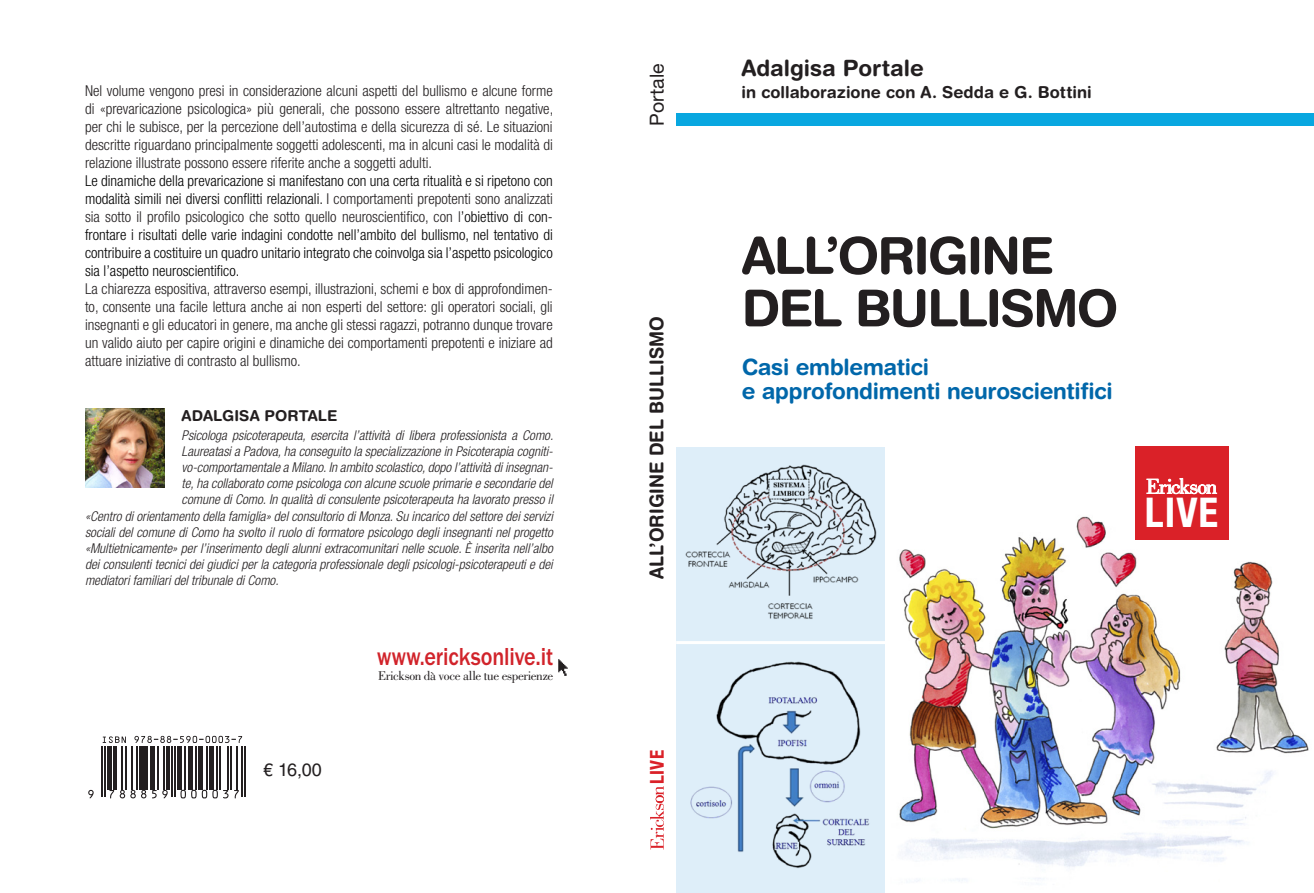
<style>
.page{position:relative;width:1314px;height:893px;background:#fff}
.page>*{position:absolute;margin:0;border:0;box-sizing:border-box;transform-origin:0 0}
.t1{font:700 51px/52.5px "Helvetica Rounded LT Std";letter-spacing:-.04em;color:#231f20}
.t2{font:700 condensed 40.8px "Helvetica Neue";color:#fff}
.PREZZO{font:500 25.5px "ITC Franklin Gothic Std";letter-spacing:-.005em;color:#d1232a;scale:.8 1}
.t3{font:700 22.5px/24px "Helvetica Rounded LT Std";letter-spacing:-.01em;color:#0067aa}
.AUTORE{font:700 22.5px "Helvetica Rounded LT Std";color:#231f20}
.AUTORE-2{font:19.5px "Helvetica Neue LT Std";color:#231f20}
.TITOLO{font:700 19.05px "Helvetica Rounded LT Std";color:#231f20;scale:.94 1}
.t4{font:700 condensed 19.05px "Helvetica Neue";color:#da2128}
.PREZZO-2{font:18px "Helvetica LT Std";color:#231f20}
.AUTORE-3{font:700 16.5px "Helvetica Rounded LT Std";letter-spacing:.005em;color:#231f20}
.t5{font:300 condensed 15px/18px "Helvetica Neue LT Std";color:#231f20;text-align:justify}
.t6{font:300 condensed 15px/18px "Helvetica Neue LT Std";color:#000;text-align:justify}
.AUTORE-4{font:700 15px "Helvetica Rounded LT Std";letter-spacing:.01em;color:#231f20}
.O_ia_eaeiYiio_2{font:italic 300 condensed 13.5px "Helvetica Neue LT Std";color:#231f20}
.PREZZO-3{font:13.2px "Bodoni Std";letter-spacing:-.025em;color:#231f20}
.s1{color:#231f20}
</style>
<div class="page">
<svg style="left:103px;top:736px;width:23px;height:7px"></svg>
<svg style="left:134px;top:736px;width:108px;height:7px"></svg>
<svg style="left:88px;top:790px;width:6px;height:8px"></svg>
<hr style="left:101px;top:746px;width:2px;height:51px;background:#231f20">
<hr style="left:104px;top:746px;width:2px;height:51px;background:#231f20">
<svg style="left:109px;top:790px;width:5px;height:8px"></svg>
<div style="left:107px;top:746px;width:5px;height:43px;background:#231f20"></div>
<hr style="left:113px;top:746px;width:3px;height:43px;background:#231f20">
<hr style="left:121px;top:746px;width:1px;height:43px;background:#231f20">
<hr style="left:126px;top:746px;width:1px;height:43px;background:#231f20">
<hr style="left:132px;top:746px;width:1px;height:43px;background:#231f20">
<hr style="left:136px;top:746px;width:2px;height:43px;background:#231f20">
<svg style="left:120px;top:790px;width:26px;height:8px"></svg>
<hr style="left:139px;top:746px;width:3px;height:43px;background:#231f20">
<hr style="left:144px;top:746px;width:4px;height:43px;background:#231f20">
<hr style="left:150px;top:746px;width:4px;height:43px;background:#231f20">
<hr style="left:157px;top:746px;width:2px;height:43px;background:#231f20">
<svg style="left:152px;top:790px;width:16px;height:8px"></svg>
<hr style="left:163px;top:746px;width:2px;height:43px;background:#231f20">
<hr style="left:166px;top:746px;width:4px;height:43px;background:#231f20">
<hr style="left:171px;top:746px;width:2px;height:51px;background:#231f20">
<hr style="left:174px;top:746px;width:2px;height:51px;background:#231f20">
<div style="left:177px;top:746px;width:5px;height:43px;background:#231f20"></div>
<hr style="left:185px;top:746px;width:1px;height:43px;background:#231f20">
<hr style="left:188px;top:746px;width:4px;height:43px;background:#231f20">
<hr style="left:195px;top:746px;width:2px;height:43px;background:#231f20">
<div style="left:198px;top:746px;width:5px;height:43px;background:#231f20"></div>
<hr style="left:206px;top:746px;width:2px;height:43px;background:#231f20">
<div style="left:209px;top:746px;width:5px;height:43px;background:#231f20"></div>
<hr style="left:217px;top:746px;width:1px;height:43px;background:#231f20">
<hr style="left:220px;top:746px;width:1px;height:43px;background:#231f20">
<hr style="left:227px;top:746px;width:2px;height:43px;background:#231f20">
<svg style="left:180px;top:790px;width:59px;height:8px"></svg>
<hr style="left:230px;top:746px;width:2px;height:43px;background:#231f20">
<hr style="left:236px;top:746px;width:2px;height:43px;background:#231f20">
<hr style="left:241px;top:746px;width:1px;height:51px;background:#231f20">
<hr style="left:244px;top:746px;width:2px;height:51px;background:#231f20">
<img style="left:85px;top:408px;width:80px;height:80px">
<div style="left:1135px;top:446px;width:94px;height:94px;background:#da2128"></div>
<svg style="left:1147px;top:478px;width:70px;height:16px"></svg>
<svg style="left:650px;top:786px;width:14px;height:64px"></svg>
<svg style="left:558px;top:659px;width:10px;height:17px"></svg>
<div style="left:676px;top:113px;width:638px;height:12px;background:#08a7e0"></div>
<div style="left:677px;top:447px;width:208px;height:446px;background:#deeef9"></div>
<img style="left:690px;top:661px;width:180px;height:207px">
<img style="left:899px;top:516px;width:410px;height:366px">
<hr style="left:676px;top:641px;width:211px;height:3px;background:#fff">
<img style="left:685px;top:465px;width:192px;height:154px">
<p class="t5" style="left:85px;top:81px;width:470px">Nel volume vengono presi in considerazione alcuni aspetti del bullismo e alcune forme di «prevaricazione psicologica» più generali, che possono essere altrettanto negative, per chi le subisce, per la percezione dell’autostima e della sicurezza di sé. Le situazioni descritte riguardano principalmente soggetti adolescenti, ma in alcuni casi le modalità di relazione illustrate possono essere riferite anche a soggetti adulti.</p>
<p class="t6" style="left:85px;top:171px;width:469px">Le dinamiche della prevaricazione si manifestano con una certa ritualità e si ripetono con modalità simili nei diversi conflitti relazionali. <span class="s1">I comportamenti prepotenti sono analizzati sia sotto il profilo psicologico che sotto quello neuroscientifico, con l</span>’obiettivo di con&shy;frontare i risultati delle varie indagini condotte nell’ambito del bullismo, nel tentativo di contribuire a costituire un quadro unitario integrato che coinvolga sia l’aspetto psicologico sia l’aspetto neuroscientifico.</p>
<p class="t5" style="left:85px;top:279px;width:469px">La chiarezza espositiva, attraverso esempi, illustrazioni, schemi e box di approfondimen&shy;to, consente una facile lettura anche ai non esperti del settore: gli operatori sociali, gli insegnanti e gli educatori in genere, ma anche gli stessi ragazzi, potranno dunque trovare un valido aiuto per capire origini e dinamiche dei comportamenti prepotenti e iniziare ad attuare iniziative di contrasto al bullismo.</p>
<p class="AUTORE-4" style="left:182px;top:407px;width:157px">ADALGISA PORTALE</p>
<p class="O_ia_eaeiYiio_2" style="left:182px;top:427px;width:373px">Psicologa psicoterapeuta, esercita l’attività di libera professionista a Como.</p>
<p class="O_ia_eaeiYiio_2" style="left:182px;top:443px;width:373px">Laureatasi a Padova, ha conseguito la specializzazione in Psicoterapia cogniti-</p>
<p class="O_ia_eaeiYiio_2" style="left:182px;top:460px;width:373px">vo-comportamentale a Milano. In ambito scolastico, dopo l’attività di insegnan-</p>
<p class="O_ia_eaeiYiio_2" style="left:182px;top:476px;width:373px">te, ha collaborato come psicologa con alcune scuole primarie e secondarie del</p>
<p class="O_ia_eaeiYiio_2" style="left:182px;top:492px;width:373px">comune di Como. In qualità di consulente psicoterapeuta ha lavorato presso il</p>
<p class="O_ia_eaeiYiio_2" style="left:85px;top:508px;width:469px">«Centro di orientamento della famiglia» del consultorio di Monza. Su incarico del settore dei servizi</p>
<p class="O_ia_eaeiYiio_2" style="left:85px;top:524px;width:469px">sociali del comune di Como ha svolto il ruolo di formatore psicologo degli insegnanti nel progetto</p>
<p class="O_ia_eaeiYiio_2" style="left:85px;top:541px;width:469px">«Multietnicamente» per l’inserimento degli alunni extracomunitari nelle scuole. È inserita nell’albo</p>
<p class="O_ia_eaeiYiio_2" style="left:85px;top:557px;width:469px">dei consulenti tecnici dei giudici per la categoria professionale degli psicologi-psicoterapeuti e dei</p>
<p class="O_ia_eaeiYiio_2" style="left:85px;top:573px;width:195px">mediatori familiari del tribunale di Como.</p>
<p class="PREZZO-2" style="left:263px;top:759px;width:60px">€ 16,00</p>
<p class="PREZZO" style="left:377px;top:642px;width:222px">www.ericksonlive.it</p>
<p class="PREZZO-3" style="left:378px;top:668px;width:177px">Erickson dà voce alle tue esperienze</p>
<p class="AUTORE-2" style="left:645px;top:126px;width:63px;rotate:-90deg">Portale</p>
<p class="TITOLO" style="left:645px;top:579px;width:281px;rotate:-90deg">ALL’ORIGINE DEL BULLISMO</p>
<h3 class="t4" style="left:646px;top:784px;width:36px;rotate:-90deg">LIVE</h3>
<p class="AUTORE" style="left:742px;top:54px;width:184px">Adalgisa Portale</p>
<p class="AUTORE-3" style="left:742px;top:83px;width:352px">in collaborazione con A. Sedda e G. Bottini</p>
<h1 class="t1" style="left:742px;top:229px;width:378px">ALL’ORIGINE<br>DEL BULLISMO</h1>
<h3 class="t3" style="left:742px;top:354px;width:373px">Casi emblematici<br>e approfondimenti neuroscientifici</h3>
<h2 class="t2" style="left:1145px;top:488px;width:75px">LIVE</h2>
</div>
